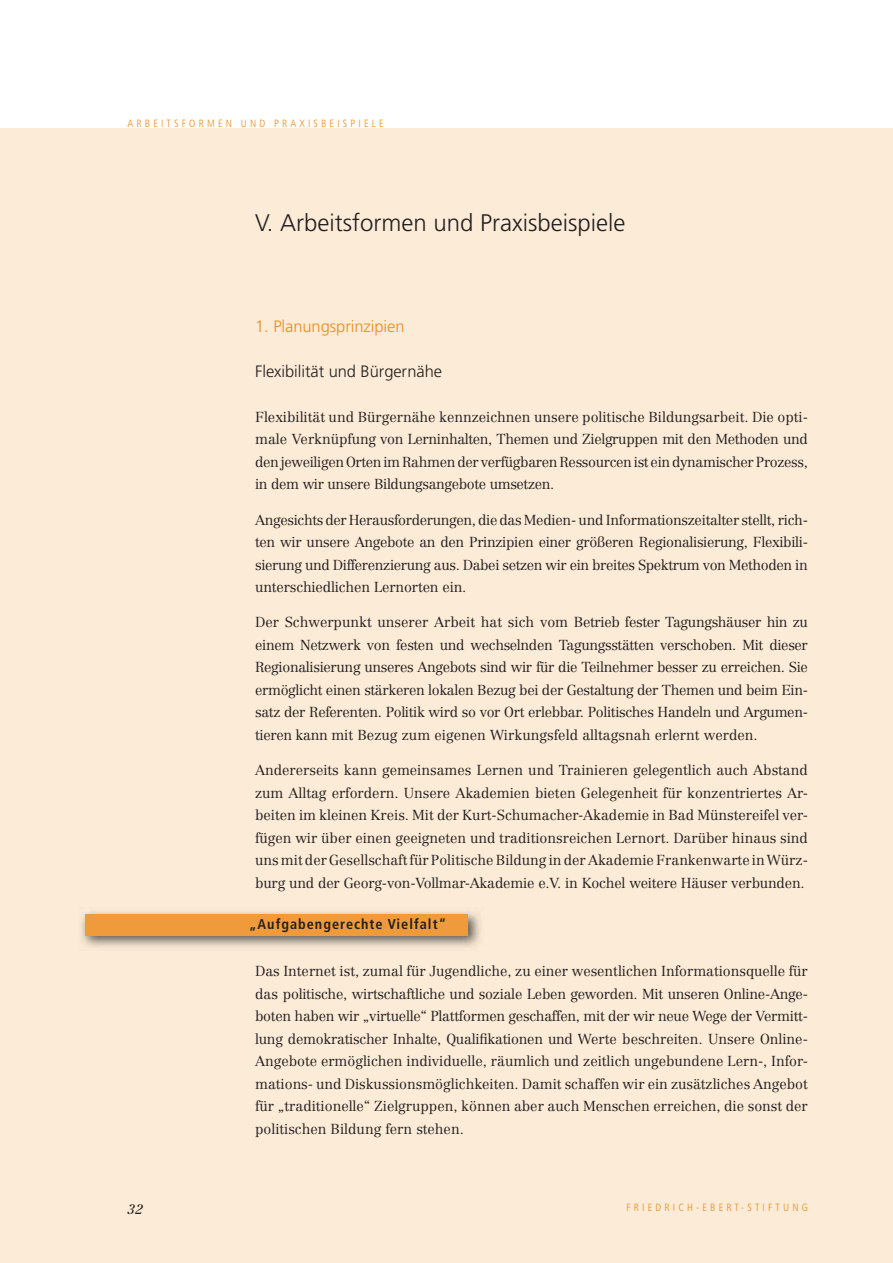
<style>
.page{position:relative;width:893px;height:1263px;background:#fcebd6}
.page>*{position:absolute;margin:0;border:0;box-sizing:border-box;transform-origin:0 0}
.t1{font:300 24px "Frutiger";color:#231f20}
.t2{font:300 16.5px "Frutiger";letter-spacing:-.005em;color:#231f20}
.t3{font:300 16.5px "Frutiger";letter-spacing:-.005em;color:#eb8c1b}
.t4{font:300 14.25px/22.5px "Centennial";letter-spacing:-.01em;color:#231f20;text-align:justify}
.t5{font:700 condensed 14.25px "Frutiger";letter-spacing:.07em;color:#231f20}
.t6{font:italic 13.5px "Centennial";color:#231f20}
.t7{font:300 condensed 10.5px "Frutiger";letter-spacing:.3em;color:#eb8c1b}
</style>
<div class="page">
<div style="left:0;top:0;width:893px;height:128px;background:#fff"></div>
<img style="left:81px;top:912px;width:400px;height:35px">
<div style="left:85px;top:914px;width:383px;height:21px;background:#ef9b3c"></div>
<p class="t7" style="left:128px;top:119px;width:258px">ARBEITSFORMEN UND PRAXISBEISPIELE</p>
<h1 class="t1" style="left:255px;top:213px;width:372px">V. Arbeitsformen und Praxisbeispiele</h1>
<p class="t3" style="left:255px;top:319px;width:151px">1. Planungsprinzipien</p>
<p class="t2" style="left:255px;top:364px;width:188px">Flexibilität und Bürgernähe</p>
<p class="t4" style="left:255px;top:407px;width:554px">Flexibilität und Bürgernähe kennzeichnen unsere politische Bildungsarbeit. Die opti&shy;male Verknüpfung von Lerninhalten, Themen und Zielgruppen mit den Methoden und den jeweiligen Orten im Rahmen der verfügbaren Ressourcen ist ein dynamischer Prozess, in dem wir unsere Bildungsangebote umsetzen.</p>
<p class="t4" style="left:255px;top:509px;width:554px">Angesichts der Herausforderungen, die das Medien- und Informationszeitalter stellt, rich&shy;ten wir unsere Angebote an den Prinzipien einer größeren Regionalisierung, Flexibili&shy;sierung und Differenzierung aus. Dabei setzen wir ein breites Spektrum von Methoden in unterschiedlichen Lernorten ein.</p>
<p class="t4" style="left:255px;top:612px;width:554px">Der Schwerpunkt unserer Arbeit hat sich vom Betrieb fester Tagungshäuser hin zu einem Netzwerk von festen und wechselnden Tagungsstätten verschoben. Mit dieser Regio nalisierung unseres Angebots sind wir für die Teilnehmer besser zu erreichen. Sie ermöglicht einen stärkeren lokalen Bezug bei der Gestaltung der Themen und beim Ein&shy;satz der Referenten. Politik wird so vor Ort erlebbar. Politisches Handeln und Argumen&shy;tieren kann mit Bezug zum eigenen Wirkungsfeld alltagsnah erlernt werden.</p>
<p class="t4" style="left:255px;top:760px;width:554px">Andererseits kann gemeinsames Lernen und Trainieren gelegentlich auch Abstand zum Alltag erfordern. Unsere Akademien bieten Gelegenheit für konzentriertes Ar&shy;beiten im kleinen Kreis. Mit der Kurt-Schumacher-Akademie in Bad Münstereifel ver&shy;fü gen wir über einen geeigneten und traditionsreichen Lernort. Darüber hinaus sind uns mit der Gesellschaft für Politische Bildung in der Akademie Frankenwarte in Würz&shy;burg und der Georg-von-Vollmar-Akademie e.V. in Kochel weitere Häuser verbunden.</p>
<p class="t5" style="left:249px;top:918px;width:198px">„Aufgabengerechte Vielfalt“</p>
<p class="t6" style="left:128px;top:1203px;width:17px">32</p>
<p class="t4" style="left:255px;top:961px;width:554px">Das Internet ist, zumal für Jugendliche, zu einer wesentlichen Informationsquelle für das politische, wirtschaftliche und soziale Leben geworden. Mit unseren Online-Ange&shy;boten haben wir „virtuelle“ Plattformen geschaffen, mit der wir neue Wege der Ver mitt&shy;lung demokratischer Inhalte, Qualifikationen und Werte beschreiten. Unsere Online-Angebote ermöglichen individuelle, räumlich und zeitlich ungebundene Lern-, Infor - ma tions- und Diskussionsmöglichkeiten. Damit schaffen wir ein zusätzliches Angebot für „traditionelle“ Zielgruppen, können aber auch Menschen erreichen, die sonst der poli tischen Bildung fern stehen.</p>
<p class="t7" style="left:626px;top:1203px;width:183px">FRIEDRICH-EBERT-STIFTUNG</p>
</div>
